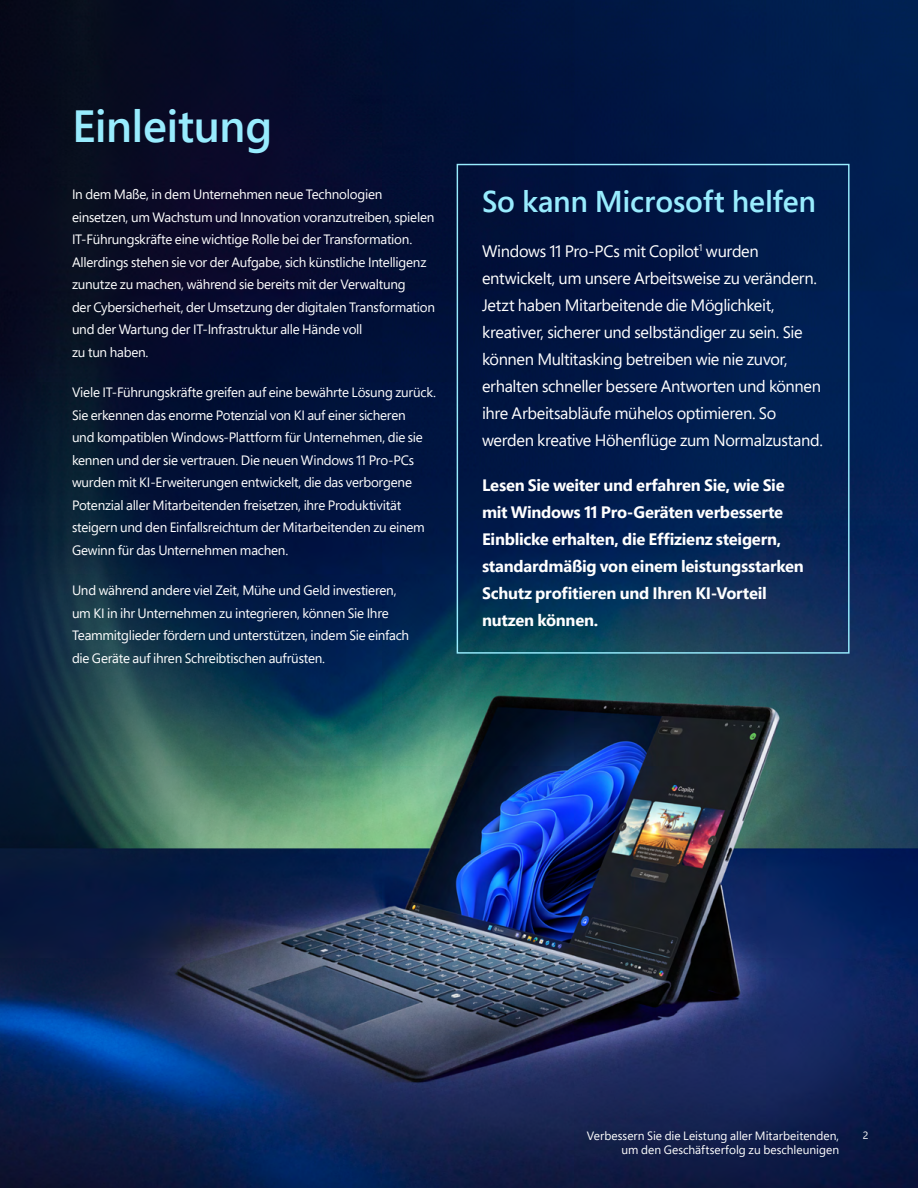
<style>
.page{position:relative;width:918px;height:1188px;background:#fff}
.page>*{position:absolute;margin:0;border:0;box-sizing:border-box;transform-origin:0 0}
.H2{font:600 45px "Segoe Pro";letter-spacing:-.01em;color:#98ecfe}
.H2-2{font:600 30px "Segoe Pro";letter-spacing:-.005em;color:#98ecfe}
.H2-3{font:16.5px/27px "Segoe Pro";letter-spacing:-.02em;color:#fff}
.H2-4{font:700 16.5px/27px "Segoe Pro";letter-spacing:-.015em;color:#fff}
.Body_copy{font:13.5px/22.5px "Segoe Pro";letter-spacing:-.02em;color:#fff}
.t1{font:12px "Segoe Pro";letter-spacing:.005em;color:#fff}
.t2{font:10.5px "Segoe Pro";color:#fff}
</style>
<div class="page">
<img style="left:0;top:0;width:918px;height:1188px">
<svg style="left:0;top:326px;width:346px;height:666px;background:#142c44"></svg>
<svg style="left:456px;top:163px;width:394px;height:491px;background:#04204d"></svg>
<p class="H2" style="left:72px;top:95px;width:202px">Einleitung</p>
<p class="Body_copy" style="left:72px;top:183px;width:365px">In dem Maße, in dem Unternehmen neue Technologien einsetzen, um Wachstum und Innovation voranzutreiben, spielen IT-Führungskräfte eine wichtige Rolle bei der Transformation.<br>Allerdings stehen sie vor der Aufgabe, sich künstliche Intelligenz zunutze zu machen, während sie bereits mit der Verwaltung<br>der Cybersicherheit, der Umsetzung der digitalen Transformation und der Wartung der IT-Infrastruktur alle Hände voll<br>zu tun haben.</p>
<p class="Body_copy" style="left:72px;top:381px;width:366px">Viele IT-Führungskräfte greifen auf eine bewährte Lösung zurück.<br>Sie erkennen das enorme Potenzial von KI auf einer sicheren<br>und kompatiblen Windows-Plattform für Unternehmen, die sie kennen und der sie vertrauen. Die neuen Windows 11 Pro-PCs wurden mit KI-Erweiterungen entwickelt, die das verborgene Potenzial aller Mitarbeitenden freisetzen, ihre Produktivität steigern und den Einfallsreichtum der Mitarbeitenden zu einem Gewinn für das Unternehmen machen.</p>
<p class="Body_copy" style="left:72px;top:579px;width:339px">Und während andere viel Zeit, Mühe und Geld investieren, um KI in ihr Unternehmen zu integrieren, können Sie Ihre Teammitglieder fördern und unterstützen, indem Sie einfach die Geräte auf ihren Schreibtischen aufrüsten.</p>
<p class="H2-2" style="left:482px;top:181px;width:336px">So kann Microsoft helfen</p>
<p class="H2-3" style="left:482px;top:237px;width:342px">Windows 11 Pro-PCs mit Copilot<sup>1</sup> wurden entwickelt, um unsere Arbeitsweise zu verändern.<br>Jetzt haben Mitarbeitende die Möglichkeit, kreativer, sicherer und selbständiger zu sein. Sie können Multitasking betreiben wie nie zuvor, erhalten schneller bessere Antworten und können ihre Arbeitsabläufe mühelos optimieren. So werden kreative Höhenflüge zum Normalzustand.</p>
<p class="H2-4" style="left:482px;top:471px;width:323px">Lesen Sie weiter und erfahren Sie, wie Sie mit Windows 11 Pro-Geräten verbesserte Einblicke erhalten, die Effizienz steigern, standardmäßig von einem leistungsstarken Schutz profitieren und Ihren KI-Vorteil nutzen können.</p>
<p class="t1" style="left:587px;top:1128px;width:254px">Verbessern Sie die Leistung aller Mitarbeitenden,</p>
<p class="t2" style="left:863px;top:1128px;width:7px">2</p>
<p class="t1" style="left:622px;top:1141px;width:219px">um den Geschäftserfolg zu beschleunigen</p>
</div>
